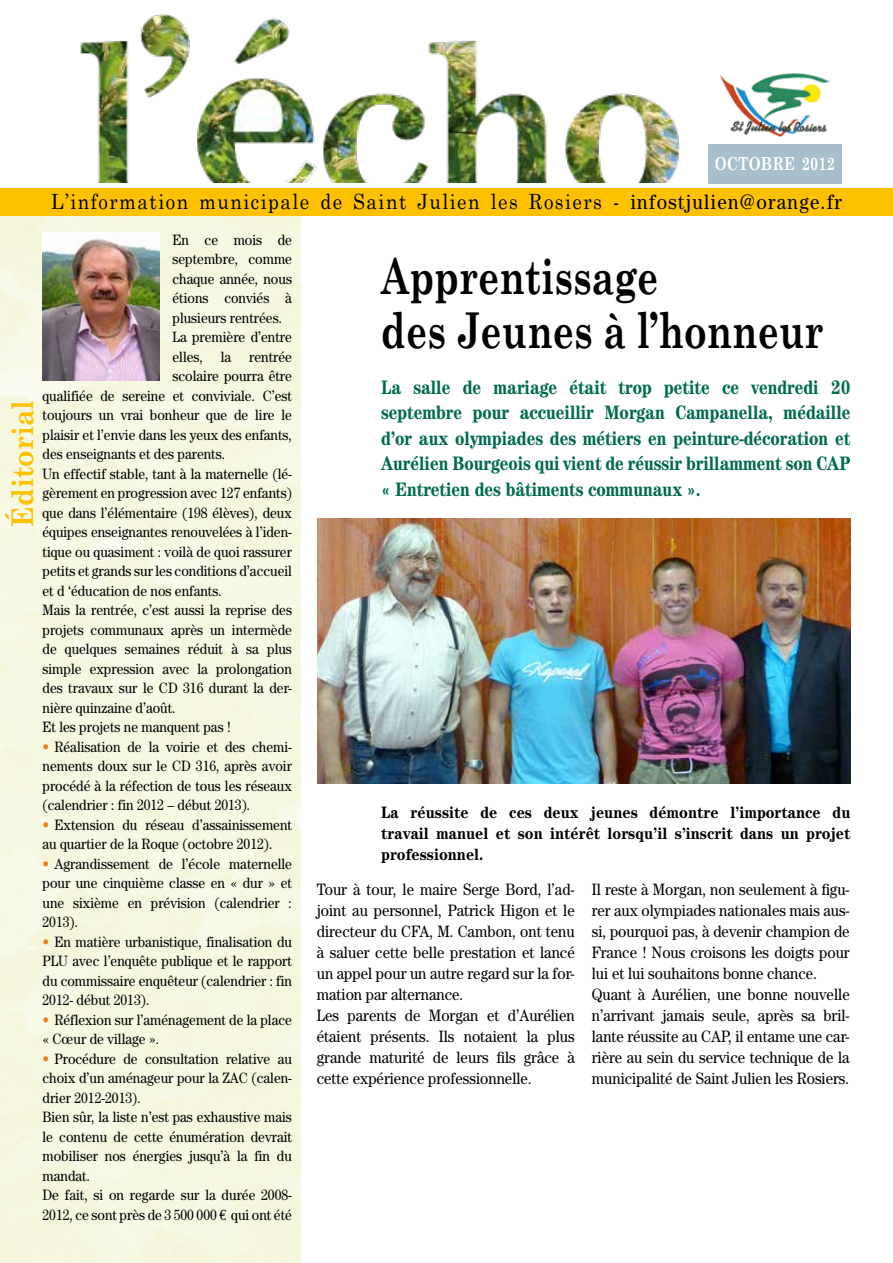
<style>
.page{position:relative;width:893px;height:1263px;background:#fff}
.page>*{position:absolute;margin:0;border:0;box-sizing:border-box;transform-origin:0 0}
.t1{font:700 49.5px/54px "Century Schoolbook";color:#000;scale:.75 1}
.t2{font:700 30px "Century Schoolbook";color:#fdc100;scale:.9 1}
.t3{font:21px "Century Schoolbook";letter-spacing:.075em;color:#000;scale:.9 1}
.t4{font:700 condensed 19.5px/25.5px "Century";color:#006a50;text-align:justify}
.t5{font:700 18px "Century Schoolbook";letter-spacing:.01em;color:#fff;scale:.8 1}
.t6{font:16.5px/21px "Century";color:#000;scale:.9 1}
.t7{font:700 16.5px/21px "Century";color:#000;text-align:justify;scale:.9 1}
.t8{font:15px/19.5px "Century";color:#000;text-align:justify;scale:.9 1}
.s1{font-family:"Century"}
.s2{color:#ef7d1e}
</style>
<div class="page">
<div style="left:0;top:215px;width:300px;height:1048px;background:#f6f8e1"></div>
<img style="left:81px;top:14px;width:598px;height:169px">
<div style="left:708px;top:144px;width:134px;height:39px;background:#a7becc"></div>
<div style="left:0;top:188px;width:893px;height:27px;background:#fdc100"></div>
<img style="left:721px;top:73px;width:108px;height:63px">
<img style="left:318px;top:519px;width:532px;height:265px">
<img style="left:43px;top:233px;width:117px;height:147px">
<svg style="left:219px;top:1209px;width:7px;height:11px"></svg>
<h2 class="t2" style="left:4px;top:527px;width:142px;rotate:-90deg">Éditorial</h2>
<p class="t5" style="left:715px;top:153px;width:152px">octobre 2012</p>
<h3 class="t3" style="left:51px;top:189px;width:880px">L’information municipale de Saint Julien les Rosiers - <span class="s1">infostjulien@orange.fr</span></h3>
<p class="t8" style="left:173px;top:230px;width:134px">En ce mois de</p>
<p class="t8" style="left:173px;top:249px;width:134px">septembre, comme</p>
<p class="t8" style="left:173px;top:269px;width:134px">chaque année, nous</p>
<p class="t8" style="left:173px;top:288px;width:134px">étions conviés à</p>
<p class="t8" style="left:173px;top:308px;width:123px">plusieurs rentrées.</p>
<p class="t8" style="left:173px;top:327px;width:134px">La première d’entre</p>
<p class="t8" style="left:173px;top:347px;width:134px">elles, la rentrée</p>
<p class="t8" style="left:173px;top:366px;width:134px">scolaire pourra être</p>
<p class="t8" style="left:43px;top:386px;width:279px">qualifiée de sereine et conviviale. C’est</p>
<p class="t8" style="left:43px;top:405px;width:279px">toujours un vrai bonheur que de lire le</p>
<p class="t8" style="left:43px;top:425px;width:279px">plaisir et l’envie dans les yeux des enfants,</p>
<p class="t8" style="left:43px;top:444px;width:204px">des enseignants et des parents.</p>
<p class="t8" style="left:43px;top:464px;width:279px">Un effectif stable, tant à la maternelle (lé-</p>
<p class="t8" style="left:43px;top:483px;width:279px">gèrement en progression avec 127 enfants)</p>
<p class="t8" style="left:43px;top:503px;width:279px">que dans l’élémentaire (198 élèves), deux</p>
<p class="t8" style="left:43px;top:522px;width:279px">équipes enseignantes renouvelées à l’iden-</p>
<p class="t8" style="left:43px;top:542px;width:279px">tique ou quasiment : voilà de quoi rassurer</p>
<p class="t8" style="left:43px;top:561px;width:279px">petits et grands sur les conditions d’accueil</p>
<p class="t8" style="left:43px;top:581px;width:201px">et d ‘éducation de nos enfants.</p>
<p class="t8" style="left:43px;top:600px;width:279px">Mais la rentrée, c’est aussi la reprise des</p>
<p class="t8" style="left:43px;top:620px;width:279px">projets communaux après un intermède</p>
<p class="t8" style="left:43px;top:639px;width:279px">de quelques semaines réduit à sa plus</p>
<p class="t8" style="left:43px;top:659px;width:279px">simple expression avec la prolongation</p>
<p class="t8" style="left:43px;top:678px;width:279px">des travaux sur le CD 316 durant la der-</p>
<p class="t8" style="left:43px;top:698px;width:149px">nière quinzaine d’août.</p>
<p class="t8" style="left:43px;top:717px;width:211px">Et les projets ne manquent pas !</p>
<p class="t8" style="left:43px;top:737px;width:279px"><span class="s2">•</span> Réalisation de la voirie et des chemi&shy;nements doux sur le CD 316, après avoir procédé à la réfection de tous les réseaux (calendrier : fin 2012 – début 2013).</p>
<p class="t8" style="left:43px;top:815px;width:279px"><span class="s2">•</span> Extension du réseau d’assainissement au quartier de la Roque (octobre 2012).</p>
<p class="t8" style="left:43px;top:854px;width:279px"><span class="s2">•</span> Agrandissement de l’école maternelle pour une cinquième classe en « dur » et une sixième en prévision (calendrier :<br>2013).</p>
<p class="t8" style="left:43px;top:932px;width:279px"><span class="s2">•</span> En matière urbanistique, finalisation du PLU avec l’enquête publique et le rapport du commissaire enquêteur (calendrier : fin 2012- début 2013).</p>
<p class="t8" style="left:43px;top:1010px;width:279px"><span class="s2">•</span> Réflexion sur l’aménagement de la place « Cœur de village ».</p>
<p class="t8" style="left:43px;top:1049px;width:279px;text-align:left"><span class="s2">•</span> Procédure de consultation relative au choix d’un aménageur pour la ZAC (calen&shy;drier 2012-2013).<br>Bien sûr, la liste n’est pas exhaustive mais le contenu de cette énumération devrait mobiliser nos énergies jusqu’à la fin du mandat.<br>De fait, si on regarde sur la durée 2008- 2012, ce sont près de 3 500 000 qui ont été</p>
<h1 class="t1" style="left:381px;top:249px;width:591px">Apprentissage<br>des Jeunes à l’honneur</h1>
<p class="t4" style="left:381px;top:374px;width:471px">La salle de mariage était trop petite ce vendredi 20 septembre pour accueillir Morgan Campanella, médaille d’or aux olympiades des métiers en peinture-décoration et Aurélien Bourgeois qui vient de réussir brillamment son CAP « Entretien des bâtiments communaux ».</p>
<p class="t7" style="left:381px;top:801px;width:523px">La réussite de ces deux jeunes démontre l’importance du travail manuel et son intérêt lorsqu’il s’inscrit dans un projet professionnel.</p>
<p class="t6" style="left:592px;top:878px;width:288px">Il reste à Morgan, non seulement à figu&shy;rer aux olympiades nationales mais aus&shy;si, pourquoi pas, à devenir champion de France ! Nous croisons les doigts pour lui et lui souhaitons bonne chance.<br>Quant à Aurélien, une bonne nouvelle n’arrivant jamais seule, après sa bril&shy;lante réussite au CAP, il entame une car&shy;rière au sein du service technique de la municipalité de Saint Julien les Rosiers.</p>
<p class="t6" style="left:317px;top:878px;width:288px">Tour à tour, le maire Serge Bord, l’ad&shy;joint au personnel, Patrick Higon et le directeur du CFA, M. Cambon, ont tenu à saluer cette belle prestation et lancé un appel pour un autre regard sur la for&shy;mation par alternance.<br>Les parents de Morgan et d’Aurélien étaient présents. Ils notaient la plus grande maturité de leurs fils grâce à cette expérience professionnelle.</p>
</div>
